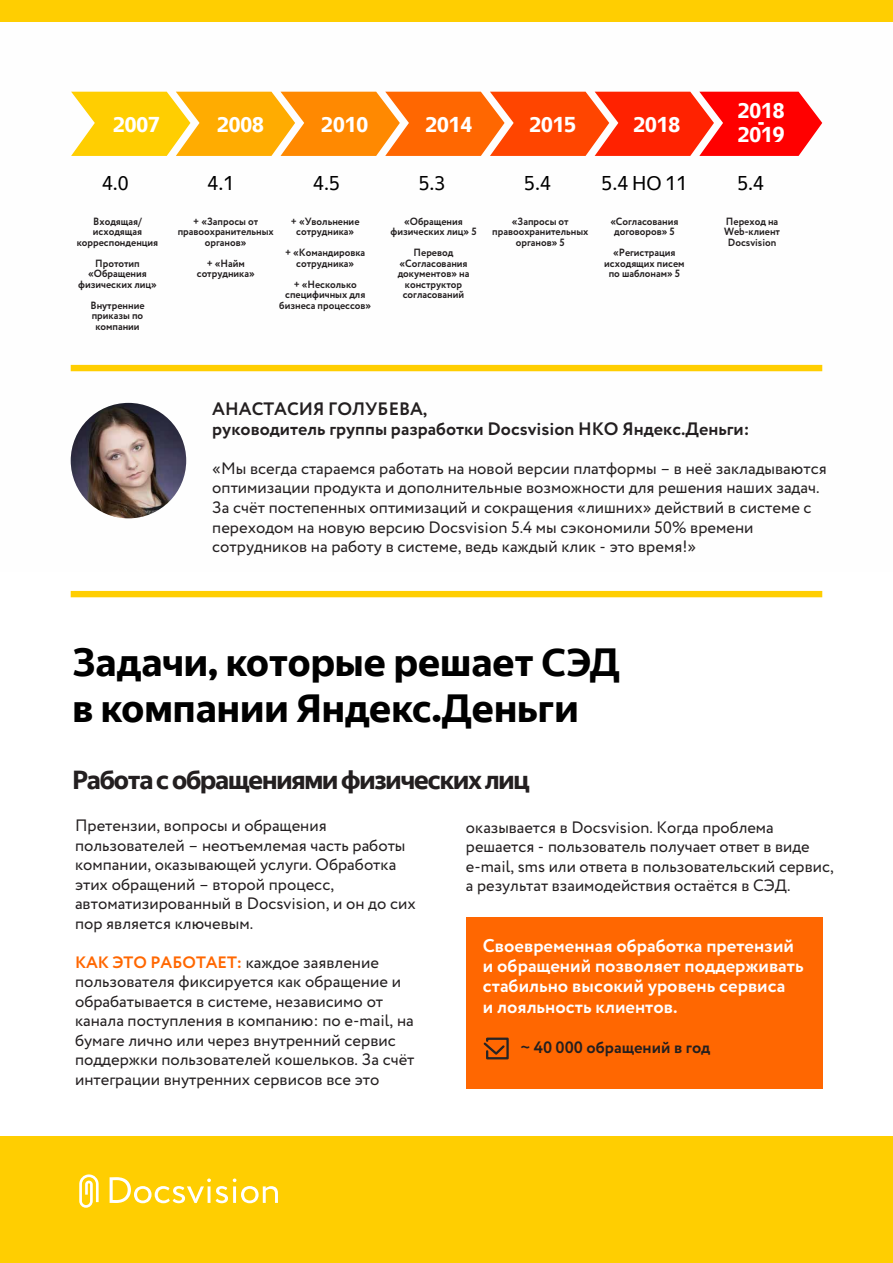
<style>
.page{position:relative;width:893px;height:1263px;background:#fff}
.page>*{position:absolute;margin:0;border:0;box-sizing:border-box;transform-origin:0 0}
.t1{font:700 38.4px/46px "Yandex Sans Text";color:#000}
.t2{font:700 25.5px "Yandex Sans Text";letter-spacing:-.045em;color:#231f20}
.t3{font:700 21px "Yandex Sans Text";color:#fff}
.t4{font:19.5px "Yandex Sans Text";color:#000}
.t5{font:700 18.45px/20.2px "Circe";color:#fff}
.t6{font:700 18px/19.5px "Circe";color:#231f20}
.t7{font:16.5px/19.5px "Circe";color:#231f20}
.t8{font:700 16.5px "Circe";color:#231f20}
.t9{font:700 10.5px/10.5px "Circe";color:#231f20;text-align:center;scale:.96 1}
.s1{font-weight:700;color:#ff6701}
</style>
<div class="page">
<img style="left:0;top:21px;width:893px;height:498px">
<div style="left:466px;top:917px;width:356px;height:171px;background:#ff6701"></div>
<div style="left:0;top:1137px;width:893px;height:126px;background:#ffce01"></div>
<div style="left:0;top:0;width:893px;height:21px;background:#ffce01"></div>
<div style="left:71px;top:365px;width:751px;height:6px;background:#ffce01"></div>
<div style="left:71px;top:591px;width:751px;height:6px;background:#ffce01"></div>
<svg style="left:110px;top:1177px;width:168px;height:26px"></svg>
<svg style="left:79px;top:1174px;width:20px;height:34px"></svg>
<svg style="left:71px;top:92px;width:751px;height:64px"></svg>
<img style="left:71px;top:403px;width:115px;height:115px;border-radius:58px">
<svg style="left:483px;top:1037px;width:26px;height:23px"></svg>
<p class="t3" style="left:113px;top:110px;width:48px">2007</p>
<p class="t3" style="left:217px;top:110px;width:48px">2008</p>
<p class="t3" style="left:321px;top:110px;width:48px">2010</p>
<p class="t3" style="left:425px;top:110px;width:48px">2014</p>
<p class="t3" style="left:529px;top:110px;width:48px">2015</p>
<p class="t3" style="left:634px;top:110px;width:48px">2018</p>
<p class="t4" style="left:102px;top:171px;width:28px">4.0</p>
<p class="t4" style="left:208px;top:171px;width:28px">4.1</p>
<p class="t4" style="left:313px;top:171px;width:28px">4.5</p>
<p class="t4" style="left:419px;top:171px;width:28px">5.3</p>
<p class="t4" style="left:524px;top:171px;width:28px">5.4</p>
<p class="t4" style="left:602px;top:171px;width:87px">5.4 НО 11</p>
<p class="t9" style="left:77px;top:216px;width:86px">Входящая/ исходящая корреспонденция</p>
<p class="t9" style="left:78px;top:258px;width:83px">Прототип «Обращения физических лиц»</p>
<p class="t9" style="left:90px;top:300px;width:58px">Внутренние приказы по компании</p>
<p class="t9" style="left:178px;top:216px;width:102px">+ «Запросы от правоохранительных органов»</p>
<p class="t9" style="left:197px;top:258px;width:62px">+ «Найм сотрудника»</p>
<p class="t9" style="left:391px;top:216px;width:91px">«Обращения физических лиц» 5</p>
<p class="t9" style="left:398px;top:248px;width:76px">Перевод «Согласования документов» на конструктор согласований</p>
<p class="t9" style="left:492px;top:216px;width:102px">«Запросы от правоохранительных органов» 5</p>
<p class="t9" style="left:610px;top:216px;width:72px">«Согласования договоров» 5</p>
<p class="t9" style="left:604px;top:248px;width:85px">«Регистрация исходящих писем по шаблонам» 5</p>
<p class="t9" style="left:291px;top:216px;width:73px">+ «Увольнение сотрудника»</p>
<p class="t9" style="left:285px;top:248px;width:85px">+ «Командировка сотрудника»</p>
<p class="t9" style="left:279px;top:279px;width:97px">+ «Несколько специфичных для бизнеса процессов»</p>
<p class="t3" style="left:738px;top:97px;width:48px">2018</p>
<p class="t3" style="left:757px;top:109px;width:9px">-</p>
<p class="t3" style="left:738px;top:121px;width:48px">2019</p>
<p class="t4" style="left:737px;top:171px;width:28px">5.4</p>
<p class="t9" style="left:724px;top:216px;width:60px">Переход на<br>Web-клиент<br>Docsvision</p>
<p class="t6" style="left:212px;top:400px;width:539px">АНАСТАСИЯ ГОЛУБЕВА,<br>руководитель группы разработки Docsvision НКО Яндекс.Деньги:</p>
<p class="t7" style="left:212px;top:459px;width:616px">«Мы всегда стараемся работать на новой версии платформы – в неё закладываются оптимизации продукта и дополнительные возможности для решения наших задач.<br>За счёт постепенных оптимизаций и сокращения «лишних» действий в системе с переходом на новую версию Docsvision 5.4 мы сэкономили 50% времени сотрудников на работу в системе, ведь каждый клик - это время!»</p>
<h1 class="t1" style="left:72px;top:638px;width:549px">Задачи, которые решает СЭД в компании Яндекс.Деньги</h1>
<h2 class="t2" style="left:72px;top:763px;width:459px">Работа с обращениями физических лиц</h2>
<p class="t7" style="left:75px;top:816px;width:342px">Претензии, вопросы и обращения пользователей – неотъемлемая часть работы компании, оказывающей услуги. Обработка этих обращений – второй процесс, автоматизированный в Docsvision, и он до сих пор является ключевым.</p>
<p class="t7" style="left:75px;top:953px;width:341px"><span class="s1">КАК ЭТО РАБОТАЕТ:</span> каждое заявление пользователя фиксируется как обращение и обрабатывается в системе, независимо от канала поступления в компанию: по e-mail, на бумаге лично или через внутренний сервис поддержки пользователей кошельков. За счёт интеграции внутренних сервисов все это</p>
<p class="t7" style="left:466px;top:818px;width:369px">оказывается в Docsvision. Когда проблема решается - пользователь получает ответ в виде e-mail, sms или ответа в пользовательский сервис, а результат взаимодействия остаётся в СЭД.</p>
<p class="t5" style="left:483px;top:936px;width:322px">Своевременная обработка претензий и обращений позволяет поддерживать стабильно высокий уровень сервиса<br>и лояльность клиентов.</p>
<p class="t8" style="left:520px;top:1037px;width:192px">~ 40 000 обращений в год</p>
</div>
